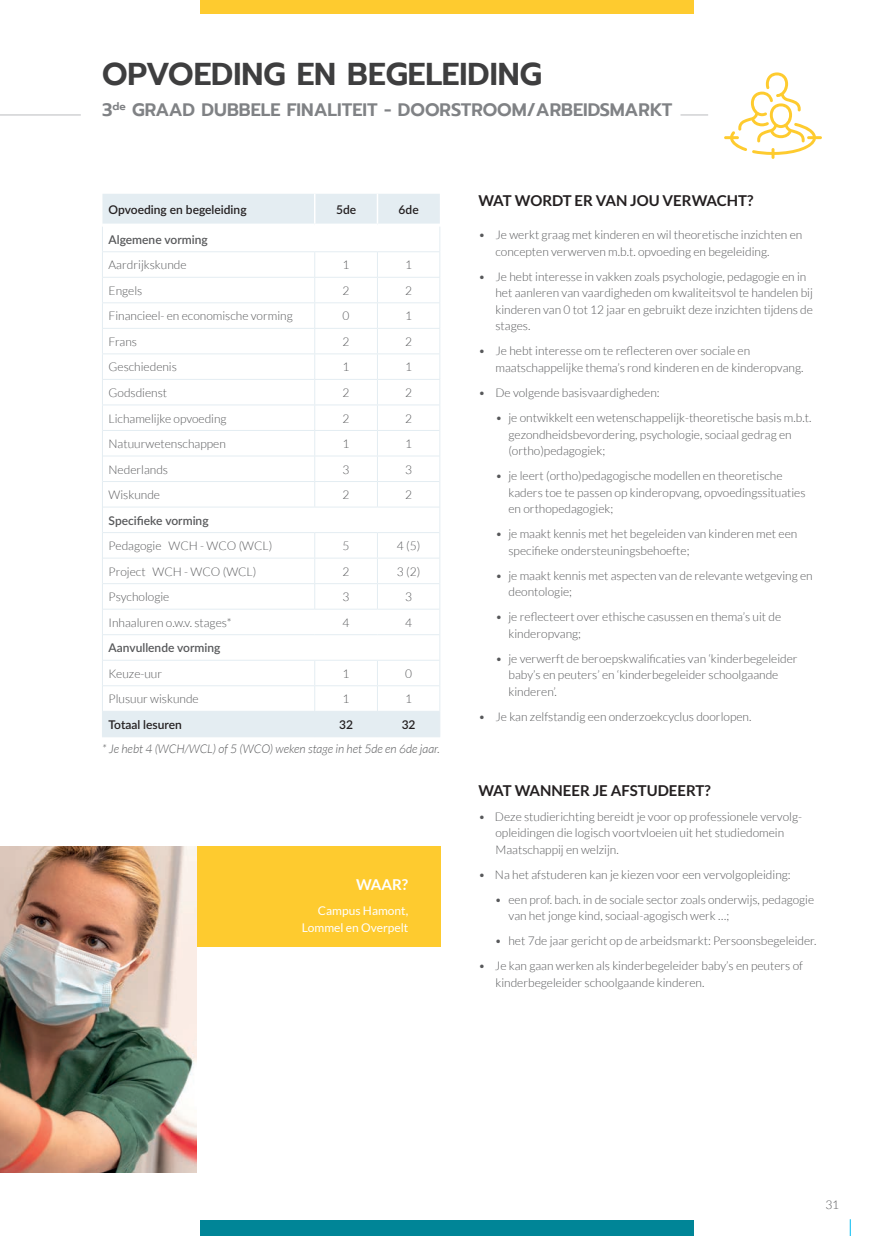
<style>
.page{position:relative;width:879px;height:1236px;background:#fff}
.page>*{position:absolute;margin:0;border:0;box-sizing:border-box;transform-origin:0 0}
.t1{font:600 31.5px "Prompt";color:#3e3e3f}
.t2{font:600 18px "Prompt";color:#808285}
.t3{font:700 15px "Lato";color:#231f20}
.t4{font:700 15px "Lato";color:#fff}
.t5{font:300 12px/16.5px "Lato";color:#57585a}
.t6{font:italic 300 12px "Lato";color:#57585a}
.t7{font:600 12px "Lato";color:#57585a}
.t8{font:600 12px "Lato";color:#231f20}
.t9{font:12px/16.5px "Lato";color:#fff;text-align:right}
</style>
<div class="page">
<svg style="left:850px;top:1219px;width:1px;height:16px"></svg>
<div style="left:200px;top:0;width:493px;height:13px;background:#fecb2f"></div>
<div style="left:200px;top:1220px;width:493px;height:15px;background:#008597"></div>
<hr style="left:0;top:114px;width:81px;height:2px;background:#d1d2d4">
<hr style="left:680px;top:114px;width:28px;height:2px;background:#d1d2d4">
<svg style="left:724px;top:72px;width:98px;height:87px"></svg>
<div style="left:102px;top:846px;width:338px;height:101px;background:#fecb2f"></div>
<svg style="left:102px;top:194px;width:338px;height:542px"></svg>
<hr style="left:102px;top:736px;width:213px;height:1px;background:#e4edf2">
<hr style="left:315px;top:736px;width:62px;height:1px;background:#e4edf2">
<hr style="left:377px;top:736px;width:63px;height:1px;background:#e4edf2">
<hr style="left:103px;top:430px;width:212px;height:1px;background:#e4edf2">
<hr style="left:315px;top:430px;width:62px;height:1px;background:#e4edf2">
<hr style="left:377px;top:430px;width:62px;height:1px;background:#e4edf2">
<hr style="left:103px;top:455px;width:212px;height:1px;background:#e4edf2">
<hr style="left:315px;top:455px;width:62px;height:1px;background:#e4edf2">
<hr style="left:377px;top:455px;width:62px;height:1px;background:#e4edf2">
<hr style="left:103px;top:481px;width:212px;height:1px;background:#e4edf2">
<hr style="left:315px;top:481px;width:62px;height:1px;background:#e4edf2">
<hr style="left:377px;top:481px;width:62px;height:1px;background:#e4edf2">
<hr style="left:103px;top:506px;width:212px;height:1px;background:#e4edf2">
<hr style="left:315px;top:506px;width:62px;height:1px;background:#e4edf2">
<hr style="left:377px;top:506px;width:62px;height:1px;background:#e4edf2">
<hr style="left:103px;top:532px;width:212px;height:1px;background:#e4edf2">
<hr style="left:315px;top:532px;width:62px;height:1px;background:#e4edf2">
<hr style="left:377px;top:532px;width:62px;height:1px;background:#e4edf2">
<hr style="left:103px;top:557px;width:212px;height:1px;background:#e4edf2">
<hr style="left:315px;top:557px;width:62px;height:1px;background:#e4edf2">
<hr style="left:377px;top:557px;width:62px;height:1px;background:#e4edf2">
<hr style="left:103px;top:583px;width:212px;height:1px;background:#e4edf2">
<hr style="left:315px;top:583px;width:62px;height:1px;background:#e4edf2">
<hr style="left:377px;top:583px;width:62px;height:1px;background:#e4edf2">
<hr style="left:103px;top:608px;width:212px;height:1px;background:#e4edf2">
<hr style="left:315px;top:608px;width:62px;height:1px;background:#e4edf2">
<hr style="left:377px;top:608px;width:62px;height:1px;background:#e4edf2">
<hr style="left:103px;top:634px;width:212px;height:1px;background:#e4edf2">
<hr style="left:315px;top:634px;width:62px;height:1px;background:#e4edf2">
<hr style="left:377px;top:634px;width:62px;height:1px;background:#e4edf2">
<hr style="left:103px;top:659px;width:212px;height:1px;background:#e4edf2">
<hr style="left:315px;top:659px;width:62px;height:1px;background:#e4edf2">
<hr style="left:377px;top:659px;width:62px;height:1px;background:#e4edf2">
<hr style="left:103px;top:685px;width:212px;height:1px;background:#e4edf2">
<hr style="left:315px;top:685px;width:62px;height:1px;background:#e4edf2">
<hr style="left:377px;top:685px;width:62px;height:1px;background:#e4edf2">
<hr style="left:103px;top:710px;width:212px;height:1px;background:#e4edf2">
<hr style="left:315px;top:710px;width:62px;height:1px;background:#e4edf2">
<hr style="left:377px;top:710px;width:62px;height:1px;background:#e4edf2">
<img style="left:0;top:846px;width:197px;height:326px">
<h1 class="t1" style="left:102px;top:51px;width:439px">OPVOEDING EN BEGELEIDING</h1>
<h2 class="t2" style="left:102px;top:96px;width:572px">3<sup>DE</sup> GRAA D DUBBELE FINALITEIT - DOORSTROOM/ARBEIDSMARKT</h2>
<p class="t8" style="left:109px;top:201px;width:140px">Opvoeding en begeleiding</p>
<p class="t8" style="left:336px;top:201px;width:22px">5de</p>
<p class="t8" style="left:398px;top:201px;width:22px">6de</p>
<p class="t7" style="left:109px;top:231px;width:101px">Algemene vorming</p>
<p class="t5" style="left:109px;top:257px;width:79px">Aardrijkskunde</p>
<p class="t5" style="left:343px;top:257px;width:8px">1</p>
<p class="t5" style="left:405px;top:257px;width:8px">1</p>
<p class="t5" style="left:109px;top:282px;width:35px">Engels</p>
<p class="t5" style="left:343px;top:282px;width:8px">2</p>
<p class="t5" style="left:405px;top:282px;width:8px">2</p>
<p class="t5" style="left:109px;top:308px;width:186px">Financieel- en economische vorming</p>
<p class="t5" style="left:343px;top:308px;width:8px">0</p>
<p class="t5" style="left:405px;top:308px;width:8px">1</p>
<p class="t5" style="left:109px;top:333px;width:30px">Frans</p>
<p class="t5" style="left:343px;top:333px;width:8px">2</p>
<p class="t5" style="left:405px;top:333px;width:8px">2</p>
<p class="t5" style="left:109px;top:359px;width:70px">Geschiedenis</p>
<p class="t5" style="left:343px;top:359px;width:8px">1</p>
<p class="t5" style="left:405px;top:359px;width:8px">1</p>
<p class="t5" style="left:109px;top:384px;width:60px">Godsdienst</p>
<p class="t5" style="left:343px;top:384px;width:8px">2</p>
<p class="t5" style="left:405px;top:384px;width:8px">2</p>
<p class="t5" style="left:109px;top:410px;width:120px">Lichamelijke opvoeding</p>
<p class="t5" style="left:343px;top:410px;width:8px">2</p>
<p class="t5" style="left:405px;top:410px;width:8px">2</p>
<p class="t5" style="left:109px;top:435px;width:119px">Natuurwetenschappen</p>
<p class="t5" style="left:343px;top:435px;width:8px">1</p>
<p class="t5" style="left:405px;top:435px;width:8px">1</p>
<p class="t5" style="left:109px;top:461px;width:61px">Nederlands</p>
<p class="t5" style="left:343px;top:461px;width:8px">3</p>
<p class="t5" style="left:405px;top:461px;width:8px">3</p>
<p class="t5" style="left:109px;top:486px;width:53px">Wiskunde</p>
<p class="t5" style="left:343px;top:486px;width:8px">2</p>
<p class="t5" style="left:405px;top:486px;width:8px">2</p>
<p class="t7" style="left:109px;top:511px;width:102px">Specifieke vorming</p>
<p class="t5" style="left:109px;top:537px;width:165px">Pedagogie WCH - WCO (WCL)</p>
<p class="t5" style="left:343px;top:537px;width:8px">5</p>
<p class="t5" style="left:397px;top:537px;width:25px">4 (5)</p>
<p class="t5" style="left:109px;top:563px;width:149px">Project WCH - WCO (WCL)</p>
<p class="t5" style="left:343px;top:563px;width:8px">2</p>
<p class="t5" style="left:397px;top:563px;width:25px">3 (2)</p>
<p class="t5" style="left:109px;top:588px;width:62px">Psychologie</p>
<p class="t5" style="left:342px;top:588px;width:8px">3</p>
<p class="t5" style="left:405px;top:588px;width:8px">3</p>
<p class="t5" style="left:109px;top:614px;width:125px">Inhaaluren o.w.v. stages*</p>
<p class="t5" style="left:342px;top:614px;width:8px">4</p>
<p class="t5" style="left:405px;top:614px;width:8px">4</p>
<p class="t7" style="left:109px;top:639px;width:113px">Aanvullende vorming</p>
<p class="t5" style="left:109px;top:665px;width:55px">Keuze-uur</p>
<p class="t5" style="left:342px;top:665px;width:8px">1</p>
<p class="t5" style="left:405px;top:665px;width:8px">0</p>
<p class="t5" style="left:109px;top:690px;width:92px">Plusuur wiskunde</p>
<p class="t5" style="left:342px;top:690px;width:8px">1</p>
<p class="t5" style="left:405px;top:690px;width:8px">1</p>
<p class="t8" style="left:109px;top:715px;width:75px">Totaal lesuren</p>
<p class="t8" style="left:339px;top:715px;width:15px">32</p>
<p class="t8" style="left:402px;top:715px;width:15px">32</p>
<p class="t6" style="left:102px;top:742px;width:339px">* Je hebt 4 (WCH/WCL) of 5 (WCO) weken stage in het 5de en 6de jaar.</p>
<p class="t4" style="left:356px;top:876px;width:27px">WAAR</p>
<p class="t4" style="left:402px;top:876px;width:8px">?</p>
<p class="t9" style="left:302px;top:902px;width:108px">Campus Hamont,<br>Lommel en Overpelt</p>
<p class="t3" style="left:478px;top:192px;width:276px">WAT WORDT ER VAN JOU VERWACHT?</p>
<p class="t5" style="left:495px;top:227px;width:308px;text-indent:-17px">• Je werkt graag met kinderen en wil theoretische inzichten en concepten verwerven m.b.t. opvoeding en begeleiding.</p>
<p class="t5" style="left:495px;top:268px;width:319px;text-indent:-17px">• Je hebt interesse in vakken zoals psychologie, pedagogie en in het aanleren van vaardigheden om kwaliteitsvol te handelen bij kinderen van 0 tot 12 jaar en gebruikt deze inzichten tijdens de stages.</p>
<p class="t5" style="left:495px;top:343px;width:309px;text-indent:-17px">• Je hebt interesse om te reflecteren over sociale en maatschappelijke thema’s rond kinderen en de kinderopvang.</p>
<p class="t5" style="left:478px;top:384px;width:183px">• De volgende basisvaardigheden:</p>
<p class="t5" style="left:508px;top:409px;width:304px;text-indent:-13px">• je ontwikkelt een wetenschappelijk-theoretische basis m.b.t. gezondheidsbevordering, psychologie, sociaal gedrag en (ortho)pedagogiek;</p>
<p class="t5" style="left:508px;top:467px;width:299px;text-indent:-13px">• je leert (ortho)pedagogische modellen en theoretische kaders toe te passen op kinderopvang, opvoedingssituaties en orthopedagogiek;</p>
<p class="t5" style="left:508px;top:525px;width:290px;text-indent:-13px">• je maakt kennis met het begeleiden van kinderen met een specifieke ondersteuningsbehoefte;</p>
<p class="t5" style="left:508px;top:567px;width:306px;text-indent:-13px">• je maakt kennis met aspecten van de relevante wetgeving en deontologie;</p>
<p class="t5" style="left:508px;top:608px;width:274px;text-indent:-13px">• je reflecteert over ethische casussen en thema’s uit de kinderopvang;</p>
<p class="t5" style="left:508px;top:650px;width:291px;text-indent:-13px">• je verwerft de beroepskwalificaties van ‘kinderbegeleider baby’s en peuters’ en ‘kinderbegeleider schoolgaande kinderen’.</p>
<p class="t5" style="left:478px;top:708px;width:274px">• Je kan zelfstandig een onderzoekcyclus doorlopen.</p>
<p class="t3" style="left:478px;top:781px;width:13px">WAT</p>
<p class="t3" style="left:515px;top:781px;width:12px">WANNEER</p>
<p class="t3" style="left:593px;top:781px;width:48px">JE AFSTUDEERT</p>
<p class="t3" style="left:704px;top:781px;width:8px">?</p>
<p class="t5" style="left:495px;top:808px;width:308px;text-indent:-17px">• Deze studierichting bereidt je voor op professionele vervolg&shy;opleidingen die logisch voortvloeien uit het studiedomein<br>Maatschappij en welzijn.</p>
<p class="t5" style="left:478px;top:866px;width:314px">• Na het afstuderen kan je kiezen voor een vervolgopleiding:</p>
<p class="t5" style="left:508px;top:891px;width:307px;text-indent:-13px">• een prof. bach. in de sociale sector zoals onderwijs, pedagogie van het jonge kind, sociaal-agogisch werk …;</p>
<p class="t5" style="left:495px;top:932px;width:323px">• het 7de jaar gericht op de arbeidsmarkt: Persoonsbegeleider.</p>
<p class="t5" style="left:495px;top:957px;width:309px;text-indent:-17px">• Je kan gaan werken als kinderbegeleider baby’s en peuters of kinderbegeleider schoolgaande kinderen.</p>
<p class="t5" style="left:825px;top:1195px;width:15px">31</p>
</div>
